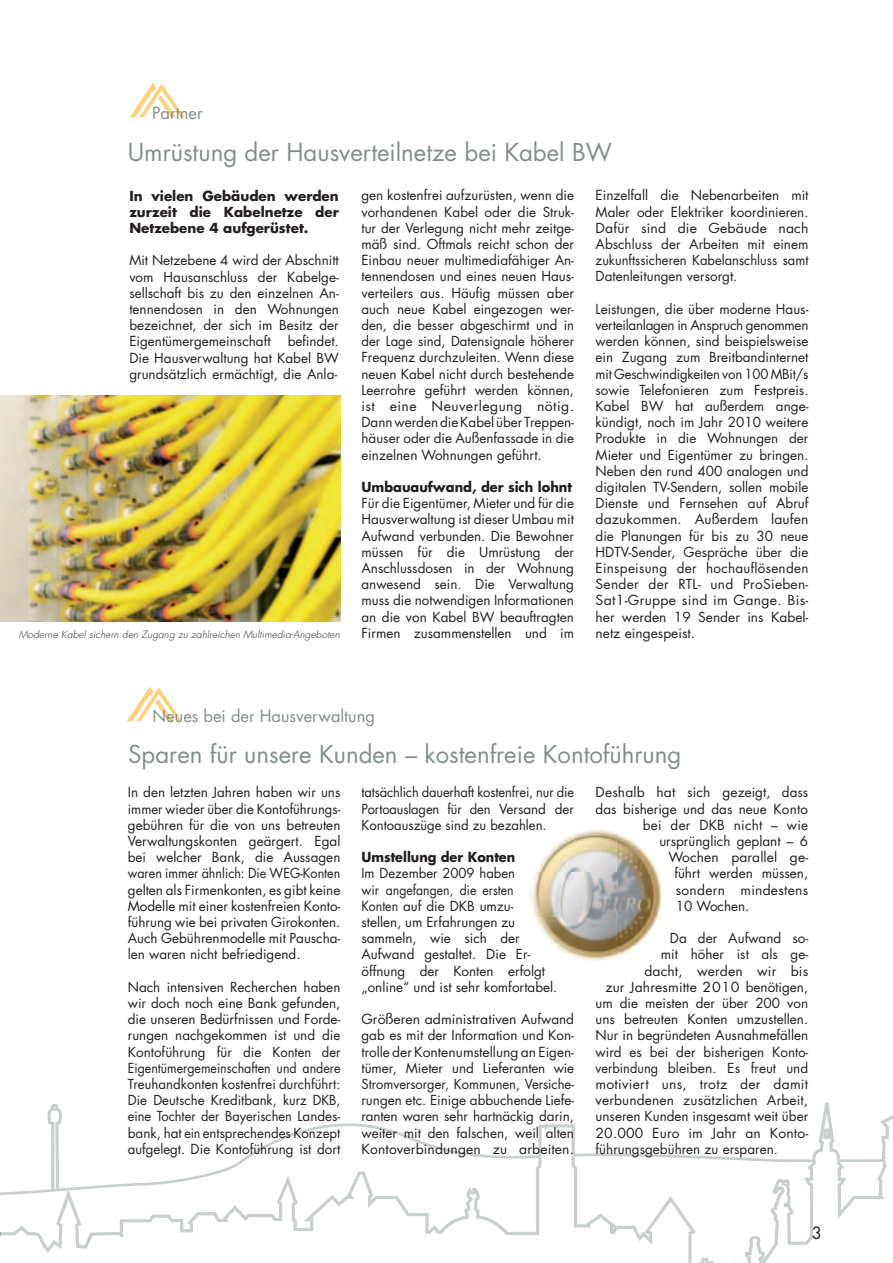
<style>
.page{position:relative;width:893px;height:1263px;background:#fff}
.page>*{position:absolute;margin:0;border:0;box-sizing:border-box;transform-origin:0 0}
.t1{font:24px "Futura";color:#848e89}
.t2{font:16.5px "Futura";color:#848e89}
.t3{font:16.5px "Futura";color:#231f20}
.t4{font:13.5px/16.2px "Futura";color:#231f20;text-align:justify}
.t5{font:13.5px/16.2px "Futura";color:#231f20;text-align:justify;scale:1.04 1}
.t6{font:13.5px/16.2px "Futura";color:#231f20;text-align:justify;scale:.96 1}
.t7{font:700 13.5px/16.2px "Futura";color:#231f20;text-align:justify}
.t8{font:13.5px "Futura";letter-spacing:.02em;color:#231f20}
.t9{font:13.5px "Futura";color:#231f20;scale:.95 1}
.t10{font:700 13.5px "Futura";color:#231f20;scale:.96 1}
.t11{font:700 13.5px "Futura";color:#231f20;scale:.95 1}
.t12{font:italic 300 9.75px "Futura";letter-spacing:.01em;color:#231f20;scale:1.04 1}
</style>
<div class="page">
<svg style="left:1px;top:1102px;width:892px;height:161px"></svg>
<svg style="left:1px;top:1123px;width:892px;height:72px"></svg>
<svg style="left:129px;top:83px;width:55px;height:35px"></svg>
<svg style="left:127px;top:687px;width:55px;height:35px"></svg>
<img style="left:0;top:395px;width:340px;height:227px">
<img style="left:531px;top:829px;width:87px;height:132px">
<img style="left:618px;top:833px;width:44px;height:84px">
<img style="left:618px;top:917px;width:40px;height:40px">
<p class="t2" style="left:152px;top:105px;width:52px">Partner</p>
<h1 class="t1" style="left:128px;top:141px;width:486px">Umrüstung der Hausverteilnetze bei Kabel BW</h1>
<p class="t7" style="left:129px;top:189px;width:211px">In vielen Gebäuden werden zurzeit die Kabelnetze der Netzebene 4 aufgerüstet.</p>
<p class="t4" style="left:129px;top:253px;width:211px">Mit Netzebene 4 wird der Abschnitt vom Hausanschluss der Kabelge&shy;sellschaft bis zu den einzelnen An&shy;tennendosen in den Wohnungen bezeichnet, der sich im Besitz der Eigentümergemeinschaft</p>
<p class="t4" style="left:361px;top:188px;width:214px">gen kostenfrei aufzurüsten, wenn die vorhandenen Kabel oder die Struk&shy;tur der Verlegung nicht mehr zeitge&shy;mäß sind. Oftmals reicht schon der Einbau neuer multimediafähiger An&shy;tennendosen und eines neuen Haus&shy;verteilers aus. Häufig müssen aber auch neue Kabel eingezogen wer&shy;den, die besser abgeschirmt und in der Lage sind, Datensignale höherer Frequenz durchzuleiten. Wenn diese neuen Kabel nicht durch bestehende Leerrohre geführt werden können, ist eine Neuverlegung nötig.<br>Dann werden die Kabel über Treppen&shy;häuser oder die Außenfassade in die einzelnen Wohnungen geführt.</p>
<p class="t10" style="left:361px;top:481px;width:221px">Umbauaufwand, der sich lohnt</p>
<p class="t4" style="left:361px;top:496px;width:214px">Für die Eigentümer, Mieter und für die Hausverwaltung ist dieser Umbau mit Aufwand verbunden. Die Bewohner müssen für die Umrüstung der Anschlussdosen in der Wohnung anwesend sein. Die Verwaltung muss die notwendigen Informationen an die von Kabel BW beauftragten Firmen zusammenstellen und im</p>
<p class="t4" style="left:596px;top:188px;width:214px">Einzelfall die Nebenarbeiten mit Maler oder Elektriker koordinieren.<br>Dafür sind die Gebäude nach Abschluss der Arbeiten mit einem zukunftssicheren Kabelanschluss samt Datenleitungen versorgt.</p>
<p class="t4" style="left:596px;top:302px;width:214px">Leistungen, die über moderne Haus&shy;verteilanlagen in Anspruch genommen werden können, sind beispielsweise ein Zugang zum Breitbandinternet mit Geschwindigkeiten von 100 MBit/s sowie Telefonieren zum Festpreis.<br>Kabel BW hat außerdem ange&shy;kündigt, noch im Jahr 2010 weitere Produkte in die Wohnungen der Mieter und Eigentümer zu bringen.<br>Neben den rund 400 analogen und digitalen TV-Sendern, sollen mobile Dienste und Fernsehen auf Abruf dazukommen. Außerdem laufen die Planungen für bis zu 30 neue HDTV-Sender, Gespräche über die Einspeisung der hochauflösenden Sender der RTL- und ProSieben-Sat1-Gruppe sind im Gange. Bis&shy;her werden 19 Sender ins Kabel-</p>
<p class="t4" style="left:129px;top:334px;width:211px;text-indent:158px">befindet.<br>Die Hausverwaltung hat Kabel BW grundsätzlich ermächtigt, die Anla-</p>
<p class="t12" style="left:19px;top:630px;width:310px">Moderne Kabel sichern den Zugang zu zahlreichen Multimedia-Angeboten</p>
<p class="t4" style="left:596px;top:626px;width:101px">netz eingespeist.</p>
<p class="t2" style="left:153px;top:709px;width:224px">Neues bei der Hausverwaltung</p>
<h1 class="t1" style="left:128px;top:743px;width:555px">Sparen für unsere Kunden – kostenfreie Kontoführung</h1>
<p class="t4" style="left:128px;top:785px;width:214px">In den letzten Jahren haben wir uns immer wieder über die Kontoführungs&shy;gebühren für die von uns betreuten Verwaltungskonten geärgert. Egal bei welcher Bank, die Aussagen waren immer ähnlich: Die WEG-Konten gelten als Firmenkonten, es gibt keine Modelle mit einer kostenfreien Konto&shy;führung wie bei privaten Girokonten.<br>Auch Gebührenmodelle mit Pauscha&shy;len waren nicht befriedigend.</p>
<p class="t4" style="left:128px;top:980px;width:214px">Nach intensiven Recherchen haben wir doch noch eine Bank gefunden, die unseren Bedürfnissen und Forde&shy;rungen nachgekommen ist und die Kontoführung für die Konten der Eigentümergemeinschaften und andere Treuhandkonten kostenfrei durchführt:<br>Die Deutsche Kreditbank, kurz DKB, eine Tochter der Bayerischen Landes&shy;bank, hat ein entsprechendes Konzept aufgelegt. Die Kontoführung ist dort</p>
<p class="t6" style="left:361px;top:785px;width:223px">tatsächlich dauerhaft kostenfrei, nur die Portoauslagen für den Versand der Kontoauszüge sind zu bezahlen.</p>
<p class="t11" style="left:361px;top:851px;width:163px">Umstellung der Konten</p>
<p class="t4" style="left:361px;top:866px;width:197px;text-align:left">Im Dezember 2009 haben<br>wir angefangen, die ersten<br>Konten auf die DKB umzu-<br>stellen, um Erfahrungen zu sammeln, wie sich der<br>Aufwand gestaltet. Die Er&shy;öffnung der Konten erfolgt „online“ und ist sehr komfortabel.</p>
<p class="t5" style="left:361px;top:1012px;width:206px">Größeren administrativen Aufwand gab es mit der Information und Kon&shy;trolle der Kontenumstellung an Eigen&shy;tümer, Mieter und Lieferanten wie Stromversorger, Kommunen, Versiche&shy;rungen etc. Einige abbuchende Liefe&shy;ranten waren sehr hartnäckig darin, weiter mit den falschen, weil alten Kontoverbindungen zu arbeiten.</p>
<p class="t4" style="left:596px;top:785px;width:214px">Deshalb hat sich gezeigt, dass</p>
<p class="t4" style="left:596px;top:802px;width:214px">das bisherige und das neue Konto</p>
<p class="t8" style="left:643px;top:818px;width:167px">bei der DKB nicht – wie</p>
<p class="t4" style="left:659px;top:834px;width:150px">ursprünglich geplant – 6</p>
<p class="t4" style="left:668px;top:850px;width:141px">Wochen parallel ge-</p>
<p class="t4" style="left:674px;top:866px;width:135px">führt werden müssen,</p>
<p class="t8" style="left:676px;top:883px;width:134px">sondern mindestens</p>
<p class="t4" style="left:676px;top:899px;width:75px">10 Wochen.</p>
<p class="t4" style="left:670px;top:931px;width:140px">Da der Aufwand so-</p>
<p class="t4" style="left:661px;top:947px;width:149px">mit höher ist als ge-</p>
<p class="t4" style="left:644px;top:964px;width:165px">dacht, werden wir bis</p>
<p class="t4" style="left:605px;top:980px;width:204px">zur Jahresmitte 2010 benötigen,</p>
<p class="t4" style="left:596px;top:996px;width:214px">um die meisten der über 200 von</p>
<p class="t4" style="left:596px;top:1012px;width:214px">uns betreuten Konten umzustellen.</p>
<p class="t4" style="left:596px;top:1028px;width:214px">Nur in begründeten Ausnahmefällen</p>
<p class="t4" style="left:596px;top:1045px;width:214px">wird es bei der bisherigen Konto-</p>
<p class="t9" style="left:596px;top:1061px;width:225px">verbindung bleiben. Es freut und</p>
<p class="t8" style="left:596px;top:1078px;width:214px">motiviert uns, trotz der damit</p>
<p class="t4" style="left:596px;top:1093px;width:214px">verbundenen zusätzlichen Arbeit,</p>
<p class="t4" style="left:596px;top:1109px;width:214px">unseren Kunden insgesamt weit über</p>
<p class="t4" style="left:596px;top:1126px;width:214px">20.000 Euro im Jahr an Konto-</p>
<p class="t4" style="left:596px;top:1142px;width:184px">führungsgebühren zu ersparen.</p>
<p class="t3" style="left:812px;top:1226px;width:12px">3</p>
</div>
